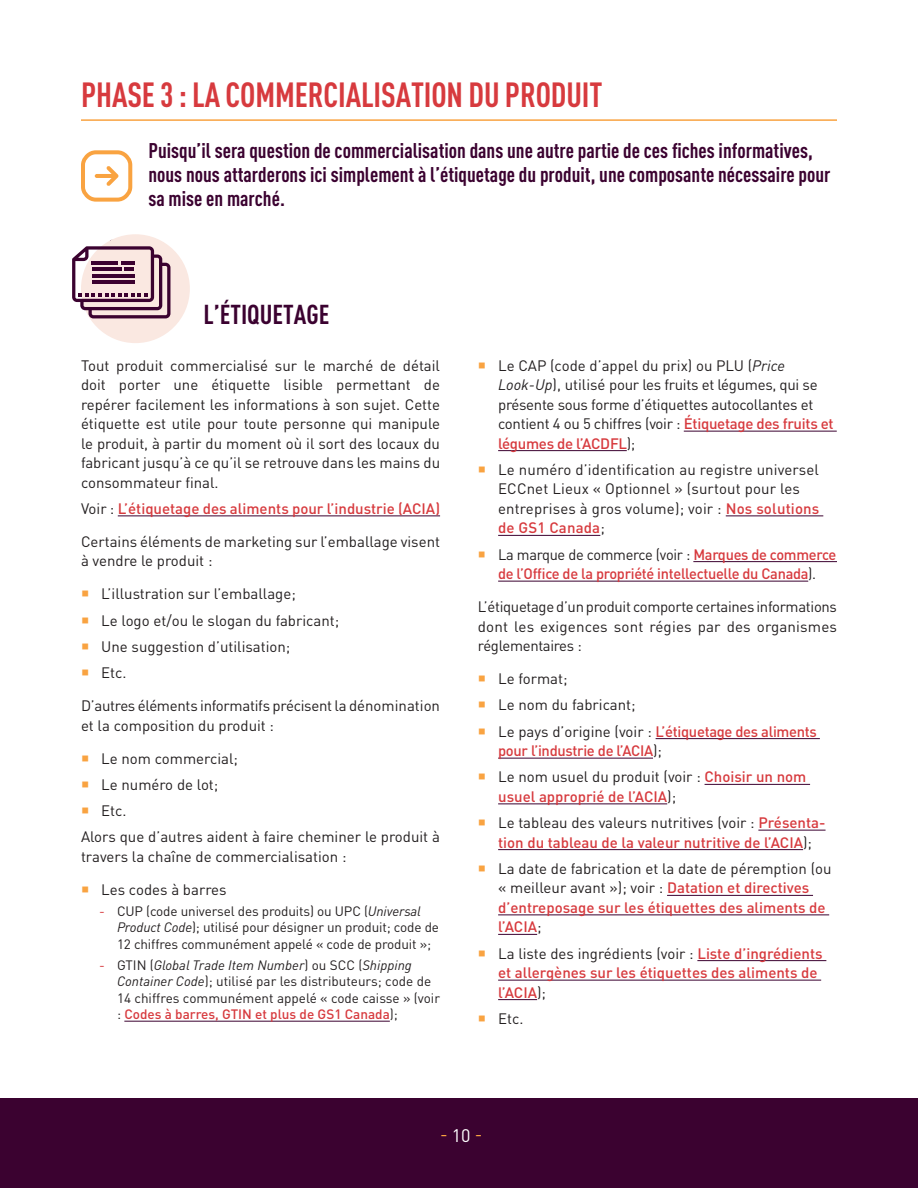
<style>
.page{position:relative;width:918px;height:1188px;background:#fff}
.page>*{position:absolute;margin:0;border:0;box-sizing:border-box;transform-origin:0 0}
.t1{font:700 condensed 34.5px "DINOT";letter-spacing:-.005em;color:#d73a3e;scale:.96 1}
.t2{font:700 condensed 27px "DINOT";color:#3b0230}
.t3{font:700 condensed 21px/24px "DINOT";color:#3b0230}
.t4{font:18px "DINOT";color:#f9a341}
.t5{font:15px/19.5px "DINOT";color:#231f20}
.t6{font:500 15px/19.5px "DINOT";color:#d73a3e}
.t7{font:15px/19.5px "DINOT";letter-spacing:-.02em;color:#231f20}
.t8{font:500 15px/19.5px "DINOT";letter-spacing:-.02em;color:#d73a3e}
.t9{font:13.5px/16.5px "DINOT";letter-spacing:-.01em;color:#231f20}
.s1{font-weight:400;color:#231f20}
.s2{color:#d73a3e}
.s3{font-style:italic}
.s4{font-weight:500;color:#d73a3e}
.s5{color:#fff}
</style>
<div class="page">
<div style="left:0;top:1098px;width:918px;height:90px;background:#3b0230"></div>
<hr style="left:81px;top:119px;width:756px;height:2px;background:#f9a341">
<hr style="left:118px;top:516px;width:322px;height:1px;background:#3b0230">
<hr style="left:124px;top:1021px;width:266px;height:1px;background:#3b0230">
<hr style="left:684px;top:431px;width:153px;height:1px;background:#3b0230">
<hr style="left:498px;top:450px;width:129px;height:1px;background:#3b0230">
<hr style="left:726px;top:516px;width:97px;height:1px;background:#3b0230">
<hr style="left:498px;top:535px;width:102px;height:1px;background:#3b0230">
<hr style="left:693px;top:561px;width:144px;height:1px;background:#3b0230">
<hr style="left:498px;top:581px;width:310px;height:1px;background:#3b0230">
<hr style="left:656px;top:738px;width:164px;height:1px;background:#3b0230">
<hr style="left:498px;top:758px;width:155px;height:1px;background:#3b0230">
<hr style="left:705px;top:784px;width:105px;height:1px;background:#3b0230">
<hr style="left:498px;top:804px;width:169px;height:1px;background:#3b0230">
<hr style="left:758px;top:830px;width:68px;height:1px;background:#3b0230">
<hr style="left:498px;top:849px;width:305px;height:1px;background:#3b0230">
<hr style="left:667px;top:895px;width:146px;height:1px;background:#3b0230">
<hr style="left:498px;top:915px;width:331px;height:1px;background:#3b0230">
<hr style="left:498px;top:934px;width:39px;height:1px;background:#3b0230">
<hr style="left:697px;top:960px;width:129px;height:1px;background:#3b0230">
<hr style="left:498px;top:980px;width:323px;height:1px;background:#3b0230">
<hr style="left:498px;top:999px;width:39px;height:1px;background:#3b0230">
<svg style="left:81px;top:150px;width:51px;height:52px"></svg>
<div style="left:81px;top:234px;width:109px;height:109px;background:#fae8e1;border-radius:50%"></div>
<svg style="left:72px;top:246px;width:98px;height:72px"></svg>
<hr style="left:92px;top:274px;width:42px;height:3px;background:#3b0230">
<hr style="left:92px;top:281px;width:42px;height:3px;background:#3b0230">
<h1 class="t1" style="left:81px;top:74px;width:544px">PHASE 3 : LA COMMERCIALISATION DU PRODUIT</h1>
<h4 class="t3" style="left:148px;top:139px;width:684px">Puisqu’il sera question de commercialisation dans une autre partie de ces fiches informatives, nous nous attarderons ici simplement à l’étiquetage du produit, une composante nécessaire pour sa mise en marché.</h4>
<h2 class="t2" style="left:204px;top:298px;width:127px">L’ÉTIQUETAGE</h2>
<p class="t5" style="left:81px;top:355px;width:361px;text-align:justify">Tout produit commercialisé sur le marché de détail doit porter une étiquette lisible permettant de repérer facilement les informations à son sujet. Cette étiquette est utile pour toute personne qui manipule le produit, à partir du moment où il sort des locaux du fabricant jusqu’à ce qu’il se retrouve dans les mains du consommateur final.</p>
<p class="t6" style="left:81px;top:498px;width:361px"><span class="s1">Voir :</span> L’étiquetage des aliments pour l’industrie (ACIA)</p>
<p class="t5" style="left:81px;top:531px;width:361px">Certains éléments de marketing sur l’emballage visent à vendre le produit :</p>
<p class="t5" style="left:101px;top:584px;width:196px">L’illustration sur l’emballage;</p>
<p class="t5" style="left:101px;top:610px;width:239px">Le logo et/ou le slogan du fabricant;</p>
<p class="t5" style="left:101px;top:636px;width:191px">Une suggestion d’utilisation;</p>
<p class="t5" style="left:101px;top:662px;width:27px">Etc.</p>
<p class="t7" style="left:81px;top:695px;width:361px">D’autres éléments informatifs précisent la dénomination et la composition du produit :</p>
<p class="t5" style="left:101px;top:748px;width:138px">Le nom commercial;</p>
<p class="t5" style="left:101px;top:774px;width:119px">Le numéro de lot;</p>
<p class="t5" style="left:101px;top:800px;width:27px">Etc.</p>
<p class="t5" style="left:81px;top:827px;width:361px">Alors que d’autres aident à faire cheminer le produit à travers la chaîne de commercialisation :</p>
<p class="t5" style="left:101px;top:879px;width:127px">Les codes à barres</p>
<p class="t9" style="left:117px;top:902px;width:324px;text-indent:-18px"><span class="s2">-</span> CUP (code universel des produits) ou UPC (<span class="s3">Universal<br>Product Code</span>); utilisé pour désigner un produit; code de<br>12 chiffres communément appelé « code de produit »;</p>
<p class="t9" style="left:117px;top:956px;width:325px;text-indent:-18px"><span class="s2">-</span> GTIN (<span class="s3">Global Trade Item Number</span>) ou SCC (<span class="s3">Shipping Container Code</span>); utilisé par les distributeurs; code de 14 chiffres communément appelé « code caisse » (voir : <span class="s4">Codes à barres, GTIN et plus de GS1 Canada</span>);</p>
<p class="t7" style="left:498px;top:355px;width:337px">Le CAP (code d’appel du prix) ou PLU (<span class="s3">Price Look-Up</span>), utilisé pour les fruits et légumes, qui se présente sous forme d’étiquettes autocollantes et contient 4 ou 5 chiffres (voir : <span class="s4">Étiquetage des fruits et légumes de l’ACDFL</span>);</p>
<p class="t5" style="left:498px;top:459px;width:323px">Le numéro d’identification au registre universel ECCnet Lieux « Optionnel » (surtout pour les entreprises à gros volume); voir : <span class="s4">Nos solutions de GS1 Canada</span>;</p>
<p class="t8" style="left:498px;top:544px;width:340px"><span class="s1">La marque de commerce (voir :</span> Marques de commerce de l’Office de la propriété intellectuelle du Canada<span class="s1">).</span></p>
<p class="t5" style="left:478px;top:596px;width:361px;text-align:justify">L’étiquetage d’un produit comporte certaines informations dont les exigences sont régies par des organismes réglementaires :</p>
<p class="t5" style="left:498px;top:668px;width:71px">Le format;</p>
<p class="t5" style="left:498px;top:695px;width:139px">Le nom du fabricant;</p>
<p class="t8" style="left:498px;top:721px;width:320px"><span class="s1">Le pays d’origine (voir :</span> L’étiquetage des aliments pour l’industrie de l’ACIA<span class="s1">);</span></p>
<p class="t6" style="left:498px;top:767px;width:310px"><span class="s1">Le nom usuel du produit (voir :</span> Choisir un nom usuel approprié de l’ACIA<span class="s1">);</span></p>
<p class="t6" style="left:498px;top:812px;width:329px"><span class="s1">Le tableau des valeurs nutritives (voir :</span> Présenta&shy;tion du tableau de la valeur nutritive de l’ACIA<span class="s1">);</span></p>
<p class="t6" style="left:498px;top:858px;width:335px"><span class="s1">La date de fabrication et la date de péremption (ou « meilleur avant »); voir :</span> Datation et directives d’entreposage sur les étiquettes des aliments de l’ACIA<span class="s1">;</span></p>
<p class="t6" style="left:498px;top:943px;width:326px"><span class="s1">La liste des ingrédients (voir :</span> Liste d’ingrédients et allergènes sur les étiquettes des aliments de l’ACIA<span class="s1">);</span></p>
<p class="t5" style="left:498px;top:1008px;width:27px">Etc.</p>
<p class="t4" style="left:440px;top:1123px;width:44px">- <span class="s5">10</span> -</p>
</div>
